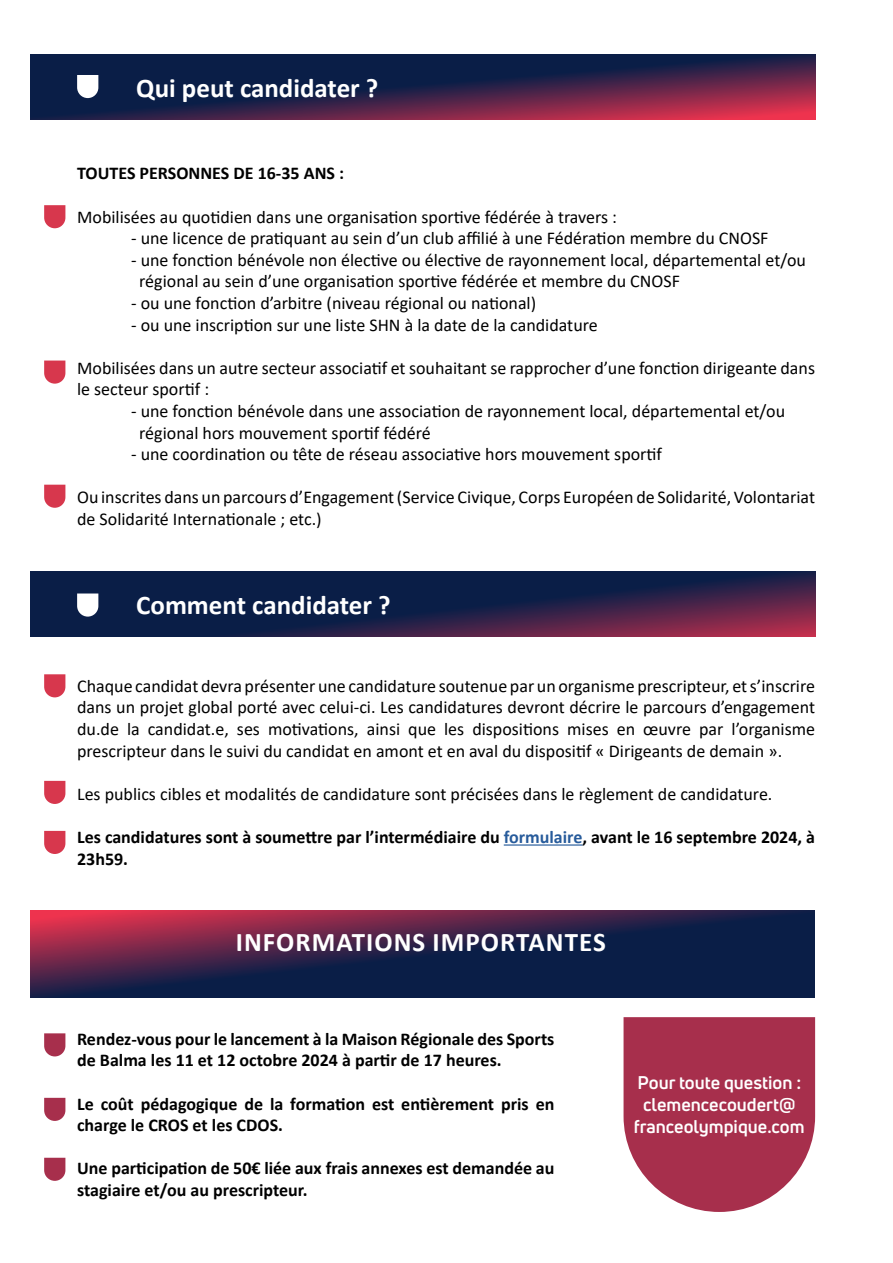
<style>
.page{position:relative;width:893px;height:1263px;background:#fff}
.page>*{position:absolute;margin:0;border:0;box-sizing:border-box;transform-origin:0 0}
.t1{font:700 27px "Calibri";color:#fff}
.t2{font:700 27px "Calibri";letter-spacing:.04em;color:#fff}
.t3{font:18px/21.6px "Calibri";color:#000}
.t4{font:700 18px/21.6px "Calibri";color:#000}
.t5{font:700 18px/21.6px "Uni Neue";color:#fff;text-align:center}
.s1{color:#275b9b}
</style>
<div class="page">
<img style="left:31px;top:54px;width:784px;height:65px">
<img style="left:31px;top:572px;width:784px;height:65px">
<svg style="left:44px;top:205px;width:21px;height:23px"></svg>
<svg style="left:44px;top:360px;width:21px;height:24px"></svg>
<svg style="left:44px;top:485px;width:21px;height:23px"></svg>
<img style="left:30px;top:910px;width:785px;height:87px">
<svg style="left:77px;top:75px;width:21px;height:23px"></svg>
<svg style="left:77px;top:593px;width:21px;height:24px"></svg>
<hr style="left:504px;top:844px;width:79px;height:2px;background:#275b9b">
<svg style="left:44px;top:674px;width:21px;height:23px"></svg>
<svg style="left:44px;top:781px;width:21px;height:23px"></svg>
<svg style="left:44px;top:831px;width:21px;height:23px"></svg>
<svg style="left:623px;top:1017px;width:192px;height:195px;background:#b04660"></svg>
<svg style="left:44px;top:1033px;width:21px;height:23px"></svg>
<svg style="left:44px;top:1098px;width:21px;height:23px"></svg>
<svg style="left:44px;top:1158px;width:21px;height:23px"></svg>
<h1 class="t1" style="left:136px;top:69px;width:244px">Qui peut candidater ?</h1>
<p class="t4" style="left:77px;top:162px;width:268px">TOUTES PERSONNES DE 16-35 ANS :</p>
<p class="t3" style="left:77px;top:205px;width:541px">Mobilisées au quotidien dans une organisation sportive fédérée à travers :</p>
<p class="t3" style="left:131px;top:227px;width:639px">- une licence de pratiquant au sein d’un club affilié à une Fédération membre du CNOSF</p>
<p class="t3" style="left:139px;top:249px;width:668px;text-indent:-8px">- une fonction bénévole non élective ou élective de rayonnement local, départemental et/ou régional au sein d’une organisation sportive fédérée et membre du CNOSF</p>
<p class="t3" style="left:131px;top:292px;width:407px">- ou une fonction d’arbitre (niveau régional ou national)</p>
<p class="t3" style="left:131px;top:313px;width:468px">- ou une inscription sur une liste SHN à la date de la candidature</p>
<p class="t3" style="left:77px;top:357px;width:739px">Mobilisées dans un autre secteur associatif et souhaitant se rapprocher d’une fonction dirigeante dans le secteur sportif :</p>
<p class="t3" style="left:139px;top:400px;width:647px;text-indent:-8px">- une fonction bénévole dans une association de rayonnement local, départemental et/ou régional hors mouvement sportif fédéré</p>
<p class="t3" style="left:131px;top:443px;width:532px">- une coordination ou tête de réseau associative hors mouvement sportif</p>
<p class="t3" style="left:77px;top:486px;width:739px">Ou inscrites dans un parcours d’Engagement (Service Civique, Corps Européen de Solidarité, Volontariat de Solidarité Internationale ; etc.)</p>
<h1 class="t1" style="left:136px;top:586px;width:256px">Comment candidater ?</h1>
<p class="t3" style="left:77px;top:674px;width:739px;text-align:justify">Chaque candidat devra présenter une candidature soutenue par un organisme prescripteur, et s’inscrire dans un projet global porté avec celui-ci. Les candidatures devront décrire le parcours d’engagement du.de la candidat.e, ses motivations, ainsi que les dispositions mises en œuvre par l’organisme prescripteur dans le suivi du candidat en amont et en aval du dispositif « Dirigeants de demain ».</p>
<p class="t3" style="left:77px;top:782px;width:697px">Les publics cibles et modalités de candidature sont précisées dans le règlement de candidature.</p>
<p class="t4" style="left:77px;top:826px;width:739px">Les candidatures sont à soumettre par l’intermédiaire du <span class="s1">formulaire</span>, avant le 16 septembre 2024, à<br>23h59.</p>
<h1 class="t2" style="left:236px;top:923px;width:371px">INFORMATIONS IMPORTANTES</h1>
<p class="t4" style="left:77px;top:1028px;width:479px">Rendez-vous pour le lancement à la Maison Régionale des Sports de Balma les 11 et 12 octobre 2024 à partir de 17 heures.</p>
<p class="t4" style="left:77px;top:1092px;width:479px">Le coût pédagogique de la formation est entièrement pris en charge le CROS et les CDOS.</p>
<p class="t4" style="left:77px;top:1157px;width:479px">Une participation de 50€ liée aux frais annexes est demandée au stagiaire et/ou au prescripteur.</p>
<p class="t5" style="left:634px;top:1072px;width:172px">Pour toute question : clemencecoudert@ franceolympique.com</p>
</div>
